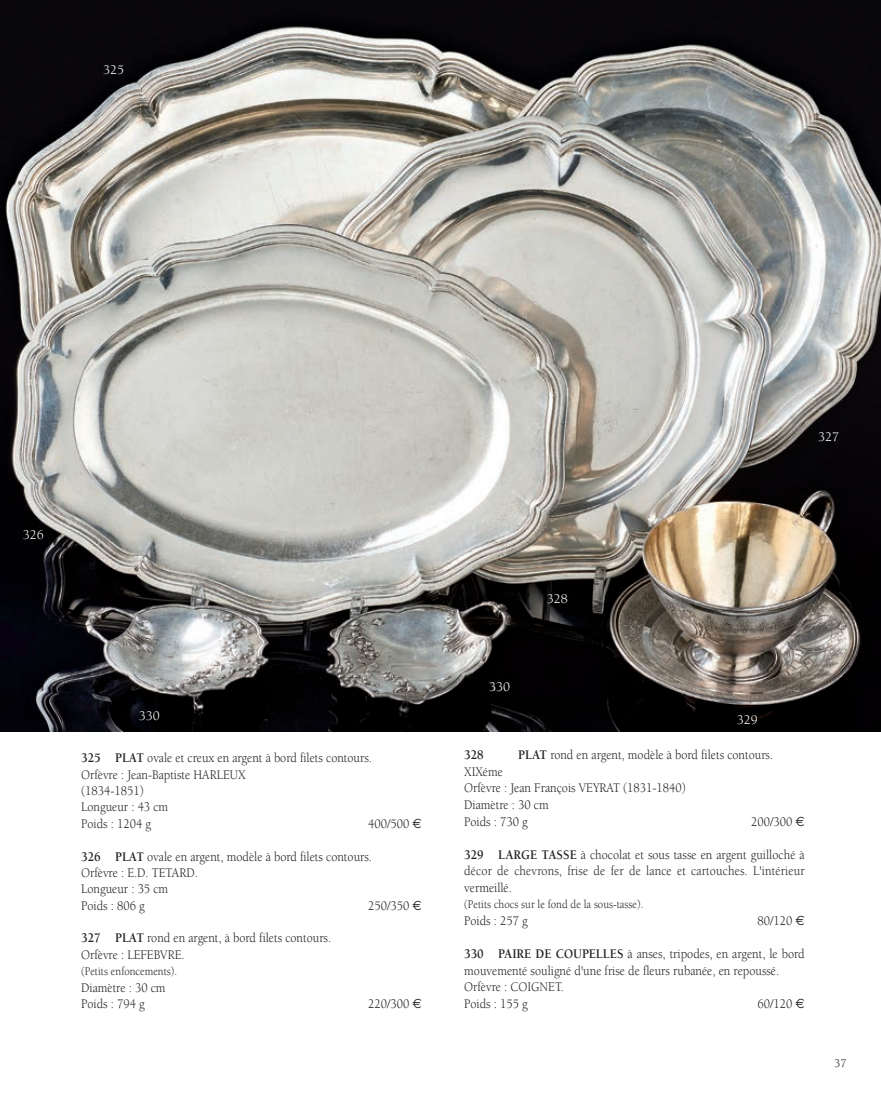
<style>
.page{position:relative;width:881px;height:1113px;background:#fff}
.page>*{position:absolute;margin:0;border:0;box-sizing:border-box;transform-origin:0 0}
.t1{font:13.5px/16.4px "Berkeley";color:#231f20;scale:.9 1}
.t2{font:13.5px "Berkeley";color:#fff}
.t3{font:700 13.5px "Berkeley";color:#231f20;scale:.9 1}
.t4{font:12px "Berkeley";color:#231f20;scale:.9 1}
.t5{font:12px "Berkeley";color:#231f20}
.s1{font-weight:700}
</style>
<div class="page">
<img style="left:0;top:0;width:880px;height:732px">
<p class="t2" style="left:103px;top:65px;width:22px">325</p>
<p class="t2" style="left:23px;top:530px;width:22px">326</p>
<p class="t2" style="left:139px;top:710px;width:22px">330</p>
<p class="t1" style="left:81px;top:751px;width:324px"><span class="s1">325 PLAT</span> ovale et creux en argent à bord filets contours.<br>Orfèvre : Jean-Baptiste HARLEUX<br>(1834-1851)<br>Longueur : 43 cm<br>Poids : 1204 g</p>
<p class="t1" style="left:368px;top:816px;width:47px">400/500</p>
<p class="t1" style="left:81px;top:849px;width:324px"><span class="s1">326 PLAT</span> ovale en argent, modèle à bord filets contours.<br>Orfèvre : E.D. TETARD.<br>Longueur : 35 cm<br>Poids : 806 g</p>
<p class="t1" style="left:368px;top:898px;width:47px">250/350</p>
<p class="t1" style="left:81px;top:931px;width:279px"><span class="s1">327 PLAT</span> rond en argent, à bord filets contours.<br>Orfèvre : LEFEBVRE.</p>
<p class="t4" style="left:81px;top:966px;width:108px">(Petits enfoncements).</p>
<p class="t1" style="left:81px;top:980px;width:95px">Diamètre : 30 cm<br>Poids : 794 g</p>
<p class="t1" style="left:368px;top:996px;width:47px">220/300</p>
<p class="t2" style="left:817px;top:431px;width:22px">327</p>
<p class="t2" style="left:546px;top:593px;width:22px">328</p>
<p class="t2" style="left:489px;top:682px;width:22px">330</p>
<p class="t2" style="left:736px;top:714px;width:22px">329</p>
<p class="t3" style="left:464px;top:750px;width:23px">328</p>
<p class="t1" style="left:518px;top:748px;width:285px"><span class="s1">PLAT</span> rond en argent, modèle à bord filets contours.</p>
<p class="t1" style="left:464px;top:764px;width:247px">XIXéme<br>Orfèvre : Jean François VEYRAT (1831-1840)<br>Diamètre : 30 cm<br>Poids : 730 g</p>
<p class="t1" style="left:751px;top:814px;width:47px">200/300</p>
<p class="t1" style="left:464px;top:847px;width:379px;text-align:justify"><span class="s1">329 LARGE TASSE</span> à chocolat et sous tasse en argent guilloché à décor de chevrons, frise de fer de lance et cartouches. L'intérieur vermeillé.</p>
<p class="t4" style="left:464px;top:900px;width:201px">(Petits chocs sur le fond de la sous-tasse).</p>
<p class="t1" style="left:464px;top:913px;width:72px">Poids : 257 g</p>
<p class="t1" style="left:757px;top:913px;width:40px">80/120</p>
<p class="t1" style="left:464px;top:946px;width:379px"><span class="s1">330 PAIRE DE COUPELLES</span> à anses, tripodes, en argent, le bord mouvementé souligné d'une frise de fleurs rubanée, en repoussé.<br>Orfèvre : COIGNET.<br>Poids : 155 g</p>
<p class="t1" style="left:757px;top:996px;width:40px">60/120</p>
<p class="t5" style="left:833px;top:1058px;width:14px">37</p>
</div>
